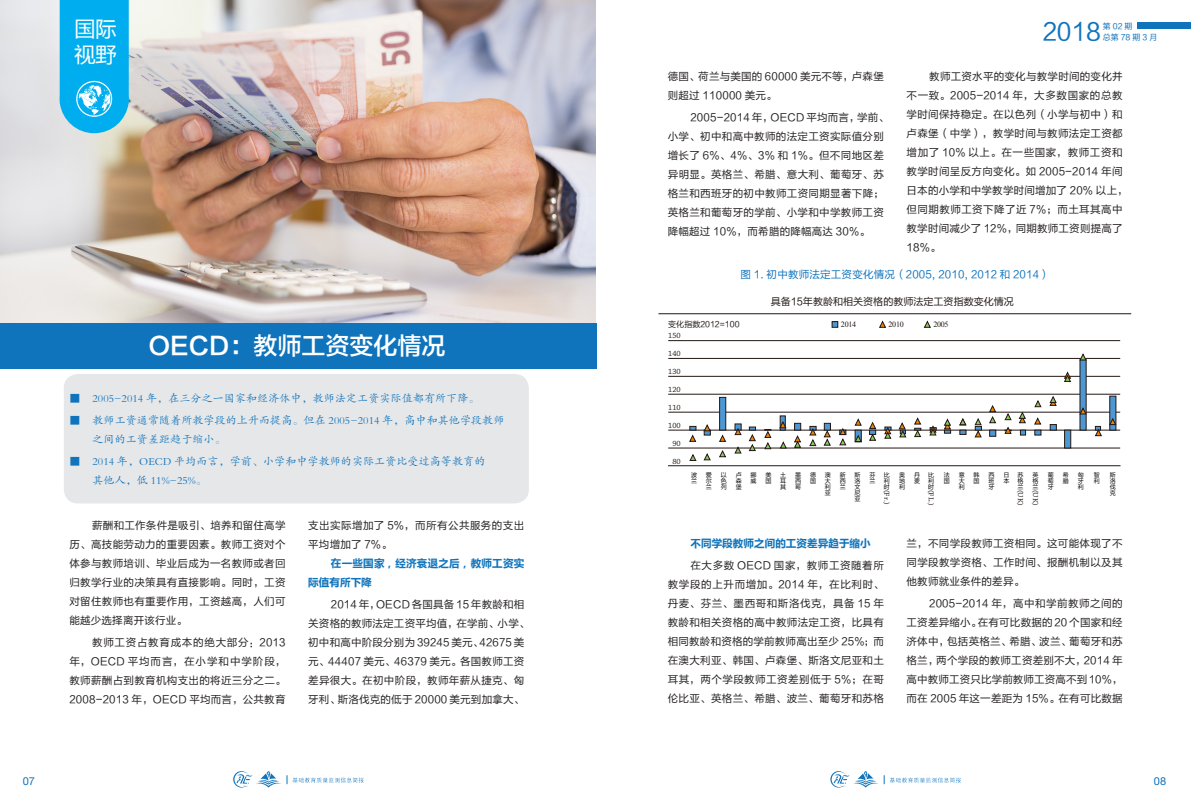
<style>
.page{position:relative;width:1191px;height:808px;background:#fff}
.page>*{position:absolute;margin:0;border:0;box-sizing:border-box;transform-origin:0 0}
.一级标题{font:24px "FZLTZHK GBK1 0";color:#fff}
.t1{font:24px "FZLTHK GBK1 0";color:#1074bc}
.t2{font:21px/26px "Microsoft Ya Hei";color:#fff}
.摘要{font:11px/19px "FZKTJW GB1 0";letter-spacing:.01em;color:#1074bc}
.t3{font:11px "Helvetica Neue";color:#1074bc}
.正文{font:10.5px/19px "FZLTHK GBK1 0";letter-spacing:.03em;color:#231f20;text-align:justify}
.正文-2{font:700 10.5px/19px "Microsoft Ya Hei";letter-spacing:.01em;color:#1074bc}
.正文-3{font:10.5px "FZLTHK GBK1 0";letter-spacing:.02em;color:#1074bc}
.t4{font:10px "FZLTHJW GB1 0";color:#231815}
.t5{font:8px "Chaparral Pro";color:#231815}
.t6{font:8px "FZLTHJW GB1 0";color:#231815}
.t7{font:8px "Times New Roman";letter-spacing:-.035em;color:#231815}
.t8{font:8px/11px "FZLTHK GBK1 0";letter-spacing:.25em;color:#1074bc}
.t9{font:7.4px "Chaparral Pro";color:#231815;scale:1.09 1}
.t10{font:6px/6px "FZLTHK GBK1 0";color:#000;text-align:justify}
</style>
<div class="page">
<svg style="left:830px;top:771px;width:48px;height:16px"></svg>
<svg style="left:233px;top:771px;width:48px;height:16px"></svg>
<div style="left:1137px;top:22px;width:54px;height:6px;background:#1074bc"></div>
<svg style="left:884px;top:775px;width:77px;height:9px"></svg>
<svg style="left:287px;top:775px;width:77px;height:9px"></svg>
<img style="left:0;top:0;width:595px;height:323px">
<div style="left:64px;top:374px;width:465px;height:129px;background:#e6e7e9;border-radius:14px"></div>
<svg style="left:60px;top:0;width:69px;height:133px;background:#19b4ee"></svg>
<div style="left:0;top:323px;width:596px;height:46px;background:#1074bc"></div>
<hr style="left:668px;top:448px;width:452px;height:1px;background:#231815">
<hr style="left:668px;top:430px;width:452px;height:1px;background:#231815">
<hr style="left:668px;top:394px;width:452px;height:1px;background:#231815">
<hr style="left:668px;top:376px;width:452px;height:1px;background:#231815">
<hr style="left:668px;top:340px;width:452px;height:1px;background:#231815">
<hr style="left:668px;top:465px;width:452px;height:1px;background:#231815">
<hr style="left:668px;top:358px;width:452px;height:1px;background:#231815">
<hr style="left:668px;top:412px;width:452px;height:1px;background:#231815">
<hr style="left:659px;top:313px;width:472px;height:1px;background:#231815">
<svg style="left:832px;top:321px;width:6px;height:6px"></svg>
<svg style="left:879px;top:321px;width:6px;height:7px"></svg>
<svg style="left:924px;top:321px;width:6px;height:7px"></svg>
<svg style="left:689px;top:354px;width:427px;height:107px"></svg>
<p class="t2" style="left:74px;top:15px;width:43px">国际视野</p>
<p class="一级标题" style="left:148px;top:332px;width:299px">OECD：教师工资变化情况</p>
<p class="摘要" style="left:69px;top:389px;width:411px">■ 2005-2014 年，在三分之一国家和经济体中，教师法定工资实际值都有所下降。</p>
<p class="摘要" style="left:92px;top:411px;width:413px;text-indent:-23px">■ 教师工资通常随着所教学段的上升而提高。但在 2005-2014 年，高中和其他学段教师之间的工资差距趋于缩小。</p>
<p class="摘要" style="left:92px;top:452px;width:394px;text-indent:-23px">■ 2014 年，OECD 平均而言，学前、小学和中学教师的实际工资比受过高等教育的其他人，低 11%-25%。</p>
<p class="正文" style="left:69px;top:516px;width:218px;text-indent:23px">薪酬和工作条件是吸引、培养和留住高学历、高技能劳动力的重要因素。教师工资对个体参与教师培训、毕业后成为一名教师或者回归教学行业的决策具有直接影响。同时，工资对留住教师也有重要作用，工资越高，人们可能越少选择离开该行业。</p>
<p class="正文" style="left:69px;top:633px;width:218px;text-indent:23px">教师工资占教育成本的绝大部分：2013年，OECD 平均而言，在小学和中学阶段，教师薪酬占到教育机构支出的将近三分之二。2008-2013 年，OECD 平均而言，公共教育</p>
<p class="正文" style="left:308px;top:516px;width:218px">支出实际增加了 5%，而所有公共服务的支出平均增加了 7%。</p>
<p class="正文-2" style="left:308px;top:553px;width:217px;text-indent:23px">在一些国家，经济衰退之后，教师工资实际值有所下降</p>
<p class="正文" style="left:308px;top:595px;width:223px;text-align:left;text-indent:23px">2014 年，OECD 各国具备 15 年教龄和相关资格的教师法定工资平均值，在学前、小学、初中和高中阶段分别为 39245 美元、42675 美元、44407 美元、46379 美元。各国教师工资差异很大。在初中阶段，教师年薪从捷克、匈牙利、斯洛伐克的低于 20000 美元到加拿大、</p>
<h1 class="t1" style="left:1042px;top:19px;width:60px">2018</h1>
<p class="t8" style="left:1102px;top:21px;width:56px">第02期<br>总第78期3月</p>
<p class="正文" style="left:668px;top:67px;width:217px">德国、荷兰与美国的 60000 美元不等，卢森堡则超过 110000 美元。</p>
<p class="正文" style="left:668px;top:108px;width:223px;text-align:left;text-indent:23px">2005-2014 年，OECD 平均而言，学前、小学、初中和高中教师的法定工资实际值分别增长了 6%、4%、3% 和 1%。但不同地区差异明显。英格兰、希腊、意大利、葡萄牙、苏格兰和西班牙的初中教师工资同期显著下降；英格兰和葡萄牙的学前、小学和中学教师工资降幅超过 10%，而希腊的降幅高达 30%。</p>
<p class="正文" style="left:906px;top:67px;width:223px;text-align:left;text-indent:23px">教师工资水平的变化与教学时间的变化并不一致。2005-2014 年，大多数国家的总教学时间保持稳定。在以色列（小学与初中）和卢森堡（中学），教学时间与教师法定工资都增加了 10% 以上。在一些国家，教师工资和教学时间呈反方向变化。如 2005-2014 年间日本的小学和中学教学时间增加了 20% 以上，但同期教师工资下降了近 7%；而土耳其高中教学时间减少了 12%，同期教师工资则提高了<br>18%。</p>
<p class="正文-3" style="left:740px;top:269px;width:311px">图 1. 初中教师法定工资变化情况（2005, 2010, 2012 和 2014）</p>
<p class="t4" style="left:770px;top:296px;width:245px">具备15年教龄和相关资格的教师法定工资指数变化情况</p>
<p class="t6" style="left:668px;top:320px;width:73px">变化指数2012=100</p>
<p class="t7" style="left:841px;top:319px;width:17px">2014</p>
<p class="t7" style="left:888px;top:319px;width:17px">2010</p>
<p class="t7" style="left:933px;top:319px;width:17px">2005</p>
<p class="t5" style="left:668px;top:331px;width:14px">150</p>
<p class="t5" style="left:668px;top:349px;width:14px">140</p>
<p class="t5" style="left:668px;top:367px;width:14px">130</p>
<p class="t5" style="left:668px;top:385px;width:14px">120</p>
<p class="t5" style="left:668px;top:403px;width:14px">110</p>
<p class="t5" style="left:668px;top:421px;width:14px">100</p>
<p class="t5" style="left:672px;top:439px;width:10px">90</p>
<p class="t5" style="left:672px;top:457px;width:10px">80</p>
<p class="t10" style="left:691px;top:472px;width:7px">波兰</p>
<p class="t10" style="left:706px;top:472px;width:7px">爱尔兰</p>
<p class="t10" style="left:721px;top:472px;width:7px">以色列</p>
<p class="t10" style="left:735px;top:472px;width:7px">卢森堡</p>
<p class="t10" style="left:750px;top:472px;width:7px">挪威</p>
<p class="t10" style="left:765px;top:472px;width:7px">美国</p>
<p class="t10" style="left:780px;top:472px;width:7px">土耳其</p>
<p class="t10" style="left:795px;top:472px;width:7px">墨西哥</p>
<p class="t10" style="left:810px;top:472px;width:7px">德国</p>
<p class="t10" style="left:825px;top:472px;width:7px">澳大利亚</p>
<p class="t10" style="left:839px;top:472px;width:7px">新西兰</p>
<p class="t10" style="left:854px;top:472px;width:7px">斯洛文尼亚</p>
<p class="t10" style="left:869px;top:472px;width:7px">芬兰</p>
<p class="正文-2" style="left:690px;top:534px;width:182px">不同学段教师之间的工资差异趋于缩小</p>
<p class="正文" style="left:668px;top:556px;width:218px;text-indent:23px">在大多数 OECD 国家，教师工资随着所教学段的上升而增加。2014 年，在比利时、丹麦、芬兰、墨西哥和斯洛伐克，具备 15 年教龄和相关资格的高中教师法定工资，比具有相同教龄和资格的学前教师高出至少 25%；而在澳大利亚、韩国、卢森堡、斯洛文尼亚和土耳其，两个学段教师工资差别低于 5%；在哥伦比亚、英格兰、希腊、波兰、葡萄牙和苏格</p>
<p class="t10" style="left:928px;top:472px;width:7px">比利时</p>
<p class="t10" style="left:944px;top:472px;width:7px">法国</p>
<p class="t10" style="left:958px;top:472px;width:7px">意大利</p>
<p class="t10" style="left:973px;top:472px;width:7px">韩国</p>
<p class="t10" style="left:988px;top:472px;width:7px">西班牙</p>
<p class="t10" style="left:1003px;top:472px;width:7px">日本</p>
<p class="t9" style="left:935px;top:490px;width:16px;rotate:90deg">(FL.)</p>
<p class="t10" style="left:1032px;top:472px;width:7px">英格兰</p>
<p class="t10" style="left:1048px;top:472px;width:7px">葡萄牙</p>
<p class="t10" style="left:1062px;top:472px;width:7px">希腊</p>
<p class="t10" style="left:1077px;top:472px;width:7px">匈牙利</p>
<p class="t10" style="left:1093px;top:472px;width:7px">智利</p>
<p class="t10" style="left:1109px;top:472px;width:7px">斯洛伐克</p>
<p class="t10" style="left:883px;top:472px;width:7px">比利时</p>
<p class="t10" style="left:899px;top:472px;width:7px">奥地利</p>
<p class="t10" style="left:914px;top:472px;width:7px">丹麦</p>
<p class="t9" style="left:890px;top:490px;width:15px;rotate:90deg">(Fr.)</p>
<p class="t10" style="left:1017px;top:472px;width:7px">苏格兰</p>
<p class="t9" style="left:1024px;top:490px;width:16px;rotate:90deg">(UK)</p>
<p class="t9" style="left:1039px;top:490px;width:16px;rotate:90deg">(UK)</p>
<p class="正文" style="left:906px;top:534px;width:217px">兰，不同学段教师工资相同。这可能体现了不同学段教学资格、工作时间、报酬机制以及其他教师就业条件的差异。</p>
<p class="正文" style="left:906px;top:594px;width:218px;text-indent:23px">2005-2014 年，高中和学前教师之间的工资差异缩小。在有可比数据的 20 个国家和经济体中，包括英格兰、希腊、波兰、葡萄牙和苏格兰，两个学段的教师工资差别不大，2014 年高中教师工资只比学前教师工资高不到 10%，而在 2005 年这一差距为 15%。在有可比数据</p>
<p class="t3" style="left:23px;top:774px;width:14px">07</p>
<p class="t3" style="left:1154px;top:774px;width:14px">08</p>
</div>
